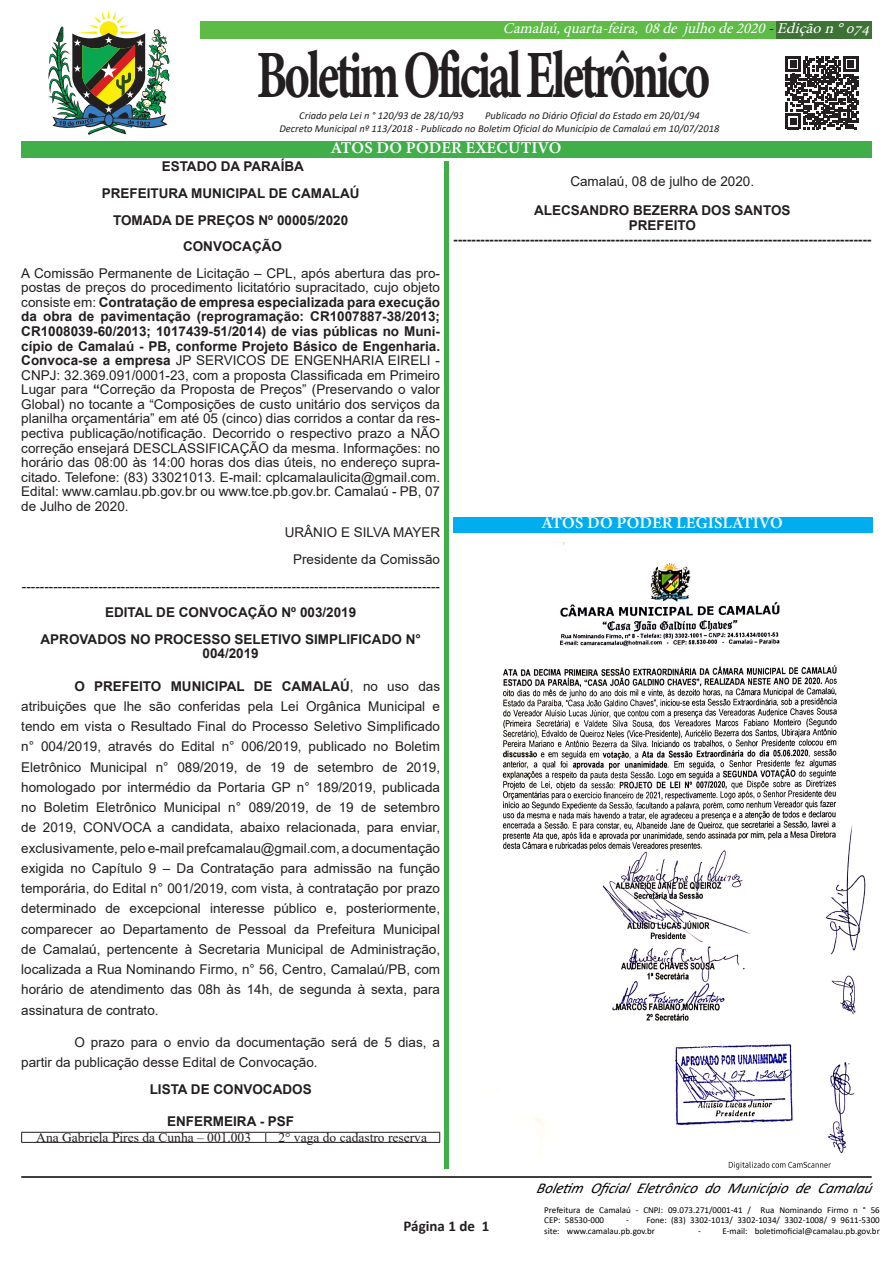
<style>
.page{position:relative;width:893px;height:1263px;background:#fff}
.page>*{position:absolute;margin:0;border:0;box-sizing:border-box;transform-origin:0 0}
.t1{font:67.65px "Minion Variable Concept";letter-spacing:-.045em;color:#231f20;scale:.71 1}
.t2{font:16.5px "Minion Variable Concept";letter-spacing:.02em;color:#fff}
.t3{font:italic 15px "Minion Pro";color:#fff}
.t4{font:italic 15px "Calibri";color:#000}
.t5{font:700 15px "Calibri";color:#231f20}
.Normal__Web{font:13.5px/20.2px "Arial";color:#231f20;text-align:justify}
.Normal__Web-2{font:700 13.5px/14.5px "Arial";color:#231f20;text-align:center}
.t6{font:13.5px "Times New Roman";color:#231f20}
.Sem_Espaçamento{font:700 13.5px "Arial";color:#231f20}
.t7{font:italic 10.5px "Calibri";color:#231f20}
.t8{font:9px/10.5px "Calibri";color:#000}
.s1{color:#000}
.s2{font-weight:700}
</style>
<div class="page">
<div style="left:736px;top:21px;width:136px;height:17px;background:#3e7336"></div>
<div style="left:21px;top:21px;width:755px;height:17px;background:#5dbb46"></div>
<hr style="left:21px;top:1176px;width:851px;height:2px;background:#000">
<div style="left:444px;top:48px;width:5px;height:1121px;background:#40ae49"></div>
<div style="left:19px;top:9px;width:181px;height:132px;background:#fff"></div>
<div style="left:425px;top:40px;width:38px;height:121px;background:#fff"></div>
<svg style="left:48px;top:10px;width:122px;height:125px"></svg>
<svg style="left:104px;top:113px;width:10px;height:14px"></svg>
<div style="left:105px;top:114px;width:8px;height:11px;background:#377dc1;border-radius:50%"></div>
<div style="left:21px;top:141px;width:851px;height:16px;background:#40ae49"></div>
<svg style="left:786px;top:56px;width:72px;height:73px"></svg>
<hr style="left:21px;top:1132px;width:245px;height:1px;background:#231f20">
<hr style="left:266px;top:1132px;width:174px;height:1px;background:#231f20">
<hr style="left:21px;top:1142px;width:245px;height:1px;background:#231f20">
<hr style="left:266px;top:1142px;width:174px;height:1px;background:#231f20">
<img style="left:729px;top:1161px;width:101px;height:8px">
<img style="left:502px;top:542px;width:364px;height:613px">
<div style="left:453px;top:517px;width:419px;height:15px;background:#00aeef"></div>
<p class="t3" style="left:503px;top:18px;width:373px">Camalaú,quarta-feira, 08de julhode2020<span class="s1">-</span>Ediçãon°074</p>
<p class="t1" style="left:256px;top:28px;width:640px">Boletim Oficial Eletrônico</p>
<p class="t7" style="left:299px;top:108px;width:166px">Criado pela Lei n ° 120/93 de 28/10/93</p>
<p class="t7" style="left:485px;top:108px;width:216px">Publicado no Diário Oficial do Estado em 20/01/94</p>
<p class="t7" style="left:279px;top:121px;width:442px">Decreto Municipal nº 113/2018 - Publicado no Boletim Oficial do Município de Camalaú em 10/07/2018</p>
<p class="t2" style="left:332px;top:136px;width:231px">ATOS DO PODER EXECUTIVO</p>
<p class="Normal__Web-2" style="left:162px;top:160px;width:144px">ESTADO DA PARAÍBA</p>
<p class="Normal__Web-2" style="left:102px;top:186px;width:259px">PREFEITURA MUNICIPAL DE CAMALAÚ</p>
<p class="Normal__Web-2" style="left:113px;top:213px;width:237px">TOMADA DE PREÇOS Nº 00005/2020</p>
<p class="Normal__Web-2" style="left:183px;top:239px;width:100px">CONVOCAÇÃO</p>
<p class="Normal__Web" style="left:21px;top:266px;width:420px;line-height:14.5px">A Comissão Permanente de Licitação – CPL, após abertura das pro&shy;postas de preços do procedimento licitatório supracitado, cujo objeto consiste em: <span class="s2">Contratação de empresa especializada para execução da obra de pavimentação (reprogramação: CR1007887-38/2013; CR1008039-60/2013; 1017439-51/2014) de vias públicas no Muni&shy;cípio de Camalaú - PB, conforme Projeto Básico de Engenharia.<br>Convoca-se a empresa</span> JP SERVICOS DE ENGENHARIA EIRELI - CNPJ: 32.369.091/0001-23, com a proposta Classificada em Primeiro Lugar para <span class="s2">“</span>Correção da Proposta de Preços” (Preservando o valor Global) no tocante a “Composições de custo unitário dos serviços da planilha orçamentária” em até 05 (cinco) dias corridos a contar da res&shy;pectiva publicação/notificação. Decorrido o respectivo prazo a NÃO correção ensejará DESCLASSIFICAÇÃO da mesma. Informações: no horário das 08:00 às 14:00 horas dos dias úteis, no endereço supra&shy;citado. Telefone: (83) 33021013. E-mail: cplcamalaulicita@gmail.com.<br>Edital: www.camlau.pb.gov.br ou www.tce.pb.gov.br. Camalaú - PB, 07 de Julho de 2020.</p>
<p class="Normal__Web" style="left:285px;top:522px;width:157px">URÂNIO E SILVA MAYER</p>
<p class="Normal__Web" style="left:293px;top:549px;width:149px">Presidente da Comissão</p>
<p class="Normal__Web" style="left:22px;top:576px;width:420px">---------------------------------------------------------------------------------------------</p>
<p class="Normal__Web-2" style="left:105px;top:605px;width:253px">EDITAL DE CONVOCAÇÃO Nº 003/2019</p>
<p class="Normal__Web-2" style="left:41px;top:632px;width:382px">APROVADOS NO PROCESSO SELETIVO SIMPLIFICADO N°<br>004/2019</p>
<p class="Normal__Web" style="left:21px;top:675px;width:420px;text-indent:53px"><span class="s2">O PREFEITO MUNICIPAL DE CAMALAÚ</span>, no uso das atribuições que lhe são conferidas pela Lei Orgânica Municipal e tendo em vista o Resultado Final do Processo Seletivo Simplificado n° 004/2019, através do Edital n° 006/2019, publicado no Boletim Eletrônico Municipal n° 089/2019, de 19 de setembro de 2019, homologado por intermédio da Portaria GP n° 189/2019, publicada no Boletim Eletrônico Municipal n° 089/2019, de 19 de setembro de 2019, CONVOCA a candidata, abaixo relacionada, para enviar, exclusivamente, pelo e-mail prefcamalau@gmail.com, a documentação exigida no Capítulo 9 – Da Contratação para admissão na função temporária, do Edital n° 001/2019, com vista, à contratação por prazo determinado de excepcional interesse público e, posteriormente, comparecer ao Departamento de Pessoal da Prefeitura Municipal de Camalaú, pertencente à Secretaria Municipal de Administração, localizada a Rua Nominando Firmo, n° 56, Centro, Camalaú/PB, com horário de atendimento das 08h às 14h, de segunda à sexta, para assinatura de contrato.</p>
<p class="Normal__Web" style="left:21px;top:1032px;width:420px;text-indent:53px">O prazo para o envio da documentação será de 5 dias, a partir da publicação desse Edital de Convocação.</p>
<p class="Normal__Web-2" style="left:150px;top:1082px;width:164px">LISTA DE CONVOCADOS</p>
<p class="Sem_Espaçamento" style="left:167px;top:1112px;width:129px">ENFERMEIRA - PSF</p>
<p class="t6" style="left:36px;top:1128px;width:216px">Ana Gabriela Pires da Cunha – 001.003</p>
<p class="t6" style="left:278px;top:1128px;width:150px">2° vaga do cadastro reserva</p>
<p class="Normal__Web" style="left:570px;top:171px;width:185px">Camalaú, 08 de julho de 2020.</p>
<p class="Normal__Web-2" style="left:534px;top:203px;width:258px">ALECSANDRO BEZERRA DOS SANTOS</p>
<p class="Normal__Web-2" style="left:629px;top:218px;width:69px">PREFEITO</p>
<p class="Normal__Web-2" style="left:453px;top:232px;width:420px">---------------------------------------------------------------------------------------------</p>
<p class="t2" style="left:542px;top:511px;width:242px">ATOS DO PODER LEGISLATIVO</p>
<p class="t5" style="left:404px;top:1215px;width:87px">Página 1 de 1</p>
<p class="t4" style="left:536px;top:1178px;width:342px">Boletim Oficial Eletrônico do Município de Camalaú</p>
<p class="t8" style="left:544px;top:1204px;width:337px">Prefeitura de Camalaú - CNPJ: 09.073.271/0001-41 / Rua Nominando Firmo n ° 56<br>CEP: 58530-000</p>
<p class="t8" style="left:544px;top:1214px;width:337px;text-indent:82px">- Fone: (83) 3302-1013/ 3302-1034/ 3302-1008/ 9 9611-5300 site: www.camalau.pb.gov.br</p>
<p class="t8" style="left:698px;top:1225px;width:183px">- E-mail: boletimoficial@camalau.pb.gov.br</p>
</div>
